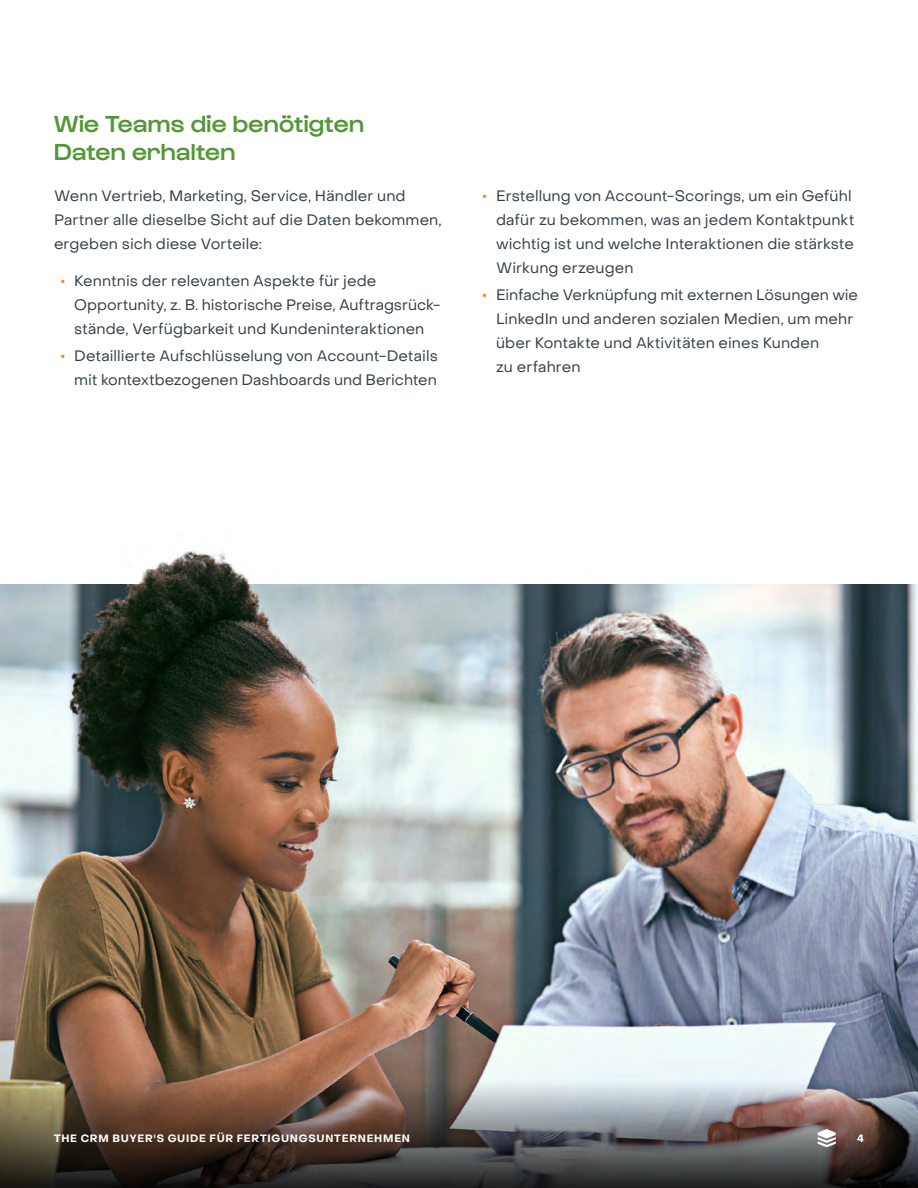
<style>
.page{position:relative;width:918px;height:1188px;background:#fff}
.page>*{position:absolute;margin:0;border:0;box-sizing:border-box;transform-origin:0 0}
.t1{font:500 24px/28.5px "Gustavo";letter-spacing:.01em;color:#529736}
.t2{font:15px/24px "Object Sans";letter-spacing:.005em;color:#333f48}
.t3{font:700 10.5px "Object Sans";letter-spacing:.07em;color:#fff}
.s1{font-weight:700;color:#ff8200}
</style>
<div class="page">
<img style="left:0;top:551px;width:918px;height:529px">
<img style="left:0;top:1080px;width:918px;height:108px">
<svg style="left:818px;top:1129px;width:18px;height:18px"></svg>
<h1 class="t1" style="left:54px;top:110px;width:312px">Wie Teams die benötigten<br>Daten erhalten</h1>
<p class="t2" style="left:54px;top:183px;width:389px">Wenn Vertrieb, Marketing, Service, Händler und<br>Partner alle dieselbe Sicht auf die Daten bekommen, ergeben sich diese Vorteile:</p>
<p class="t2" style="left:74px;top:269px;width:368px;text-indent:-14px"><span class="s1">•</span> Kenntnis der relevanten Aspekte für jede<br>Opportunity, z. B. historische Preise, Auftragsrück&shy;stände, Verfügbarkeit und Kundeninteraktionen</p>
<p class="t2" style="left:61px;top:344px;width:379px;text-align:right"><span class="s1">•</span> Detaillierte Aufschlüsselung von Account-Details mit kontextbezogenen Dashboards und Berichten</p>
<p class="t2" style="left:496px;top:183px;width:360px;text-indent:-14px"><span class="s1">•</span> Erstellung von Account-Scorings, um ein Gefühl dafür zu bekommen, was an jedem Kontaktpunkt wichtig ist und welche Interaktionen die stärkste Wirkung erzeugen</p>
<p class="t2" style="left:496px;top:282px;width:364px;text-indent:-14px"><span class="s1">•</span> Einfache Verknüpfung mit externen Lösungen wie LinkedIn und anderen sozialen Medien, um mehr über Kontakte und Aktivitäten eines Kunden<br>zu erfahren</p>
<p class="t3" style="left:54px;top:1132px;width:358px">THE CRM BUYER'S GUIDE FÜR FERTIGUNGSUNTERNEHMEN</p>
<p class="t3" style="left:857px;top:1132px;width:8px">4</p>
</div>
